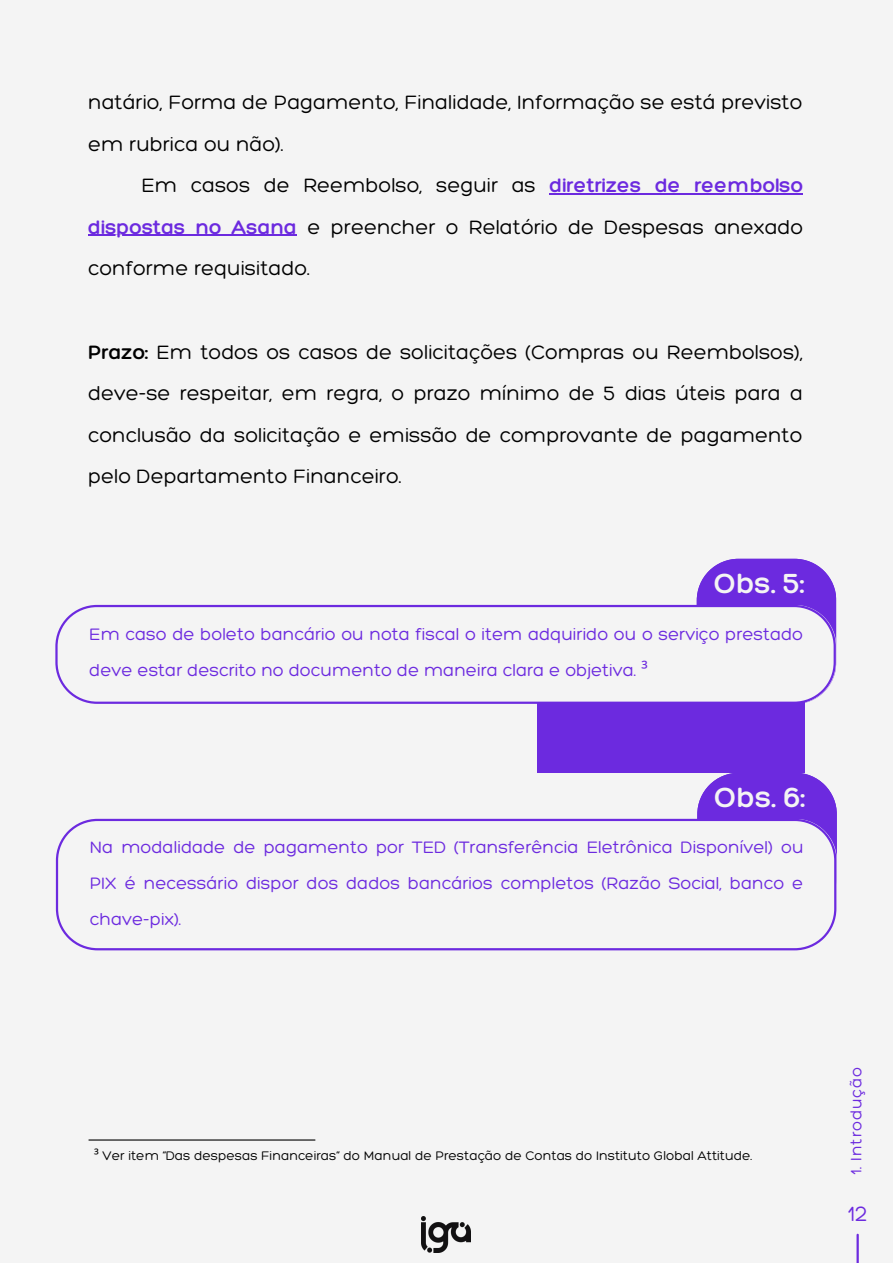
<style>
.page{position:relative;width:893px;height:1264px;background:#fff}
.page>*{position:absolute;margin:0;border:0;box-sizing:border-box;transform-origin:0 0}
.t1{font:300 30px "Hero";color:#f4f4f4}
.t2{font:300 22.5px "Hero";color:#6c2adf}
.t3{font:300 21px/41.5px "Hero";color:#000;text-align:justify}
.t4{font:300 18px/36px "Hero";color:#6c2adf}
.t5{font:300 16.5px "Hero";letter-spacing:.05em;color:#6c2adf}
.t6{font:300 13.5px "Hero";color:#000}
.s1{color:#6c2adf}
.s2{font-style:inherit}
.s3{font-family:"Noto Sans";font-weight:400}
</style>
<div class="page">
<div style="left:0;top:0;width:892px;height:1262px;background:#f4f4f4"></div>
<hr style="left:549px;top:193px;width:254px;height:1px;background:#6c2adf">
<hr style="left:88px;top:235px;width:209px;height:1px;background:#6c2adf">
<svg style="left:696px;top:559px;width:140px;height:46px;background:#7b40e1"></svg>
<svg style="left:55px;top:605px;width:780px;height:99px"></svg>
<div style="left:537px;top:702px;width:268px;height:70px;background:#6c2adf"></div>
<svg style="left:697px;top:772px;width:139px;height:46px;background:#7b40e1"></svg>
<svg style="left:56px;top:818px;width:780px;height:132px"></svg>
<hr style="left:89px;top:1139px;width:226px;height:1px;background:#000">
<hr style="left:856px;top:1234px;width:2px;height:28px;background:#6c2adf">
<img style="left:421px;top:1216px;width:50px;height:35px">
<p class="t3" style="left:88px;top:81px;width:715px">natário, Forma de Pagamento, Finalidade, Informação se está previsto em rubrica ou não).</p>
<p class="t3" style="left:88px;top:164px;width:716px;text-indent:53px">Em casos de Reembolso, seguir as <span class="s1">diretrizes de reembolso dispostas no Asana</span> e preencher o Relatório de Despesas anexado conforme requisitado.</p>
<p class="t3" style="left:88px;top:330px;width:716px"><span class="s2">Prazo:</span> Em todos os casos de solicitações (Compras ou Reembolsos), deve-se respeitar, em regra, o prazo mínimo de 5 dias úteis para a conclusão da solicitação e emissão de comprovante de pagamento pelo Departamento Financeiro.</p>
<p class="t1" style="left:714px;top:565px;width:92px">Obs. 5:</p>
<p class="t4" style="left:89px;top:615px;width:715px">Em caso de boleto bancário ou nota fiscal o item adquirido ou o serviço prestado deve estar descrito no documento de maneira clara e objetiva. <span class="s3">³</span></p>
<p class="t1" style="left:714px;top:778px;width:92px">Obs. 6:</p>
<p class="t4" style="left:90px;top:829px;width:715px;text-align:justify">Na modalidade de pagamento por TED (Transferência Eletrônica Disponível) ou PIX é necessário dispor dos dados bancários completos (Razão Social, banco e chave-pix).</p>
<p class="t6" style="left:94px;top:1147px;width:659px"><span class="s3">³</span> Ver item “Das despesas Financeiras” do Manual de Prestação de Contas do Instituto Global Attitude.</p>
<p class="t5" style="left:845px;top:1175px;width:110px;rotate:-90deg">1. Introdução</p>
<p class="t2" style="left:847px;top:1199px;width:22px">12</p>
</div>
